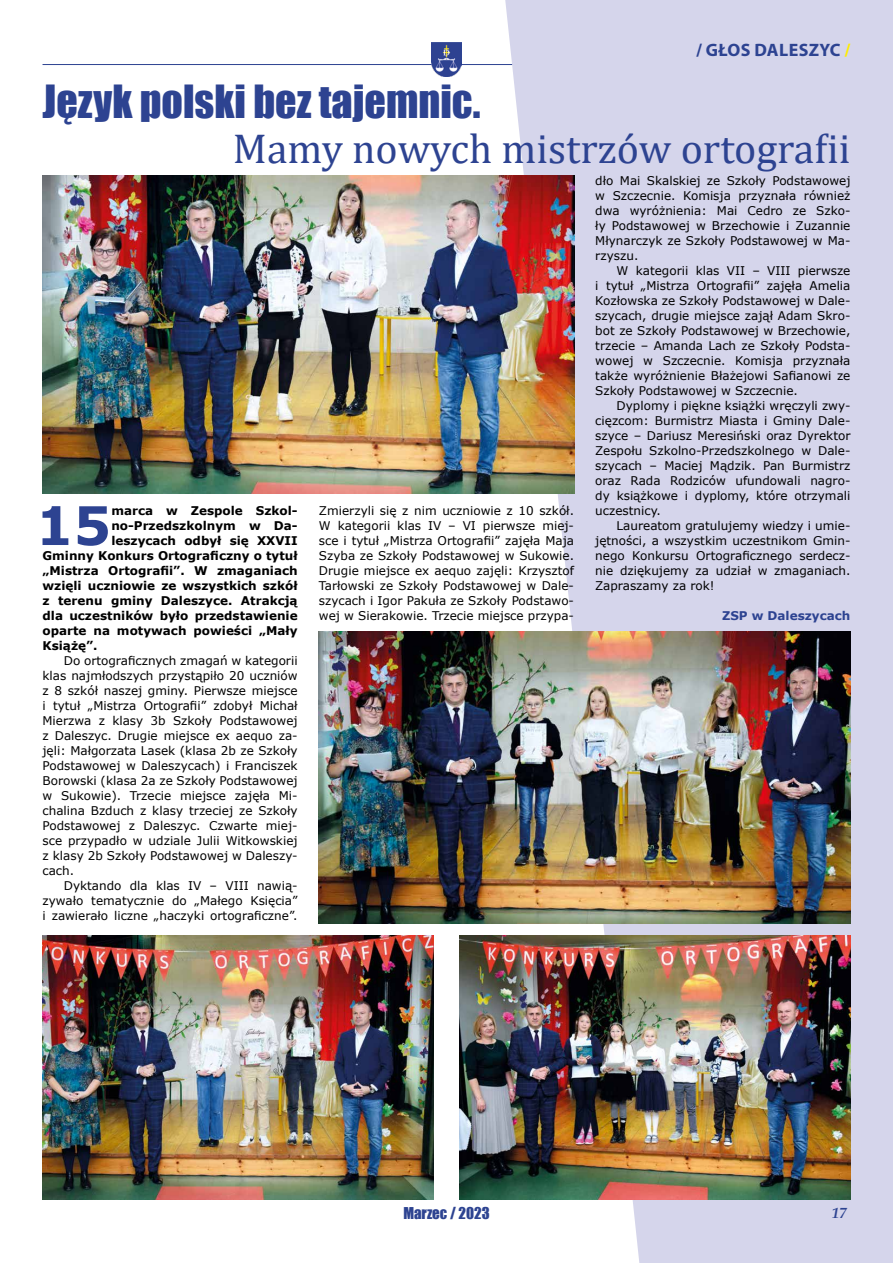
<style>
.page{position:relative;width:893px;height:1263px;background:#fff}
.page>*{position:absolute;margin:0;border:0;box-sizing:border-box;transform-origin:0 0}
.t1{font:700 53.25px "Verdana";color:#2d4391}
.t2{font:42px "Cambria";color:#2d4391}
.t3{font:42px "Impact";color:#2d4391}
.t4{font:700 18px "Myriad Pro";letter-spacing:.02em;color:#2d4391}
.t5{font:15px "Impact";color:#2d4391}
.t6{font:italic 700 15px "Palatino Linotype";color:#2d4391}
.t7{font:12px/15px "Verdana";color:#000;text-align:justify}
.t8{font:700 12px "Verdana";color:#000}
.t9{font:700 12px "Verdana";color:#2d4391}
.s1{color:#ffed00}
</style>
<div class="page">
<hr style="left:43px;top:64px;width:807px;height:1px;background:#2d4391">
<img style="left:432px;top:43px;width:29px;height:34px">
<svg style="left:505px;top:0;width:388px;height:1263px;background:#d7d7eb"></svg>
<img style="left:459px;top:935px;width:391px;height:264px">
<img style="left:319px;top:631px;width:531px;height:292px">
<img style="left:43px;top:176px;width:531px;height:317px">
<img style="left:43px;top:935px;width:391px;height:264px">
<h3 class="t4" style="left:696px;top:38px;width:156px">/ GŁOS DALESZYC <span class="s1">/</span></h3>
<h2 class="t3" style="left:43px;top:69px;width:439px">Język polski bez tajemnic.</h2>
<h2 class="t2" style="left:233px;top:124px;width:619px">Mamy nowych mistrzów ortografii</h2>
<h1 class="t1" style="left:36px;top:488px;width:77px">15</h1>
<p class="t8" style="left:111px;top:502px;width:188px">marca w Zespole Szkol-</p>
<p class="t8" style="left:111px;top:517px;width:188px">no-Przedszkolnym w Da-</p>
<p class="t8" style="left:111px;top:532px;width:188px">leszycach odbył się XXVII</p>
<p class="t8" style="left:43px;top:547px;width:257px">Gminny Konkurs Ortograficzny o tytuł</p>
<p class="t8" style="left:43px;top:562px;width:257px">„Mistrza Ortografii”. W zmaganiach</p>
<p class="t8" style="left:43px;top:577px;width:257px">wzięli uczniowie ze wszystkich szkół</p>
<p class="t8" style="left:43px;top:592px;width:257px">z terenu gminy Daleszyce. Atrakcją</p>
<p class="t8" style="left:43px;top:607px;width:257px">dla uczestników było przedstawienie</p>
<p class="t8" style="left:43px;top:622px;width:257px">oparte na motywach powieści „Mały</p>
<p class="t8" style="left:43px;top:637px;width:56px">Książę”.</p>
<p class="t7" style="left:43px;top:653px;width:257px;text-indent:21px">Do ortograficznych zmagań w kategorii klas najmłodszych przystąpiło 20 uczniów z 8 szkół naszej gminy. Pierwsze miejsce i tytuł „Mistrza Ortografii” zdobył Michał Mierzwa z klasy 3b Szkoły Podstawowej z Daleszyc. Drugie miejsce ex aequo za&shy;jęli: Małgorzata Lasek (klasa 2b ze Szkoły Podstawowej w Daleszycach) i Franciszek Borowski (klasa 2a ze Szkoły Podstawowej w Sukowie). Trzecie miejsce zajęła Mi&shy;chalina Bzduch z klasy trzeciej ze Szkoły Podstawowej z Daleszyc. Czwarte miej&shy;sce przypadło w udziale Julii Witkowskiej z klasy 2b Szkoły Podstawowej w Daleszy&shy;cach.</p>
<p class="t7" style="left:43px;top:878px;width:257px;text-indent:21px">Dyktando dla klas IV – VIII nawią&shy;zywało tematycznie do „Małego Księcia” i zawierało liczne „haczyki ortograficzne”.</p>
<p class="t7" style="left:319px;top:503px;width:257px">Zmierzyli się z nim uczniowie z 10 szkół.<br>W kategorii klas IV – VI pierwsze miej&shy;sce i tytuł „Mistrza Ortografii” zajęła Maja Szyba ze Szkoły Podstawowej w Sukowie.<br>Drugie miejsce ex aequo zajęli: Krzysztof Tarłowski ze Szkoły Podstawowej w Dale&shy;szycach i Igor Pakuła ze Szkoły Podstawo&shy;wej w Sierakowie. Trzecie miejsce przypa-</p>
<p class="t7" style="left:595px;top:173px;width:257px">dło Mai Skalskiej ze Szkoły Podstawowej w Szczecnie. Komisja przyznała również dwa wyróżnienia: Mai Cedro ze Szko&shy;ły Podstawowej w Brzechowie i Zuzannie Młynarczyk ze Szkoły Podstawowej w Ma&shy;rzyszu.</p>
<p class="t7" style="left:595px;top:263px;width:257px;text-indent:21px">W kategorii klas VII – VIII pierwsze i tytuł „Mistrza Ortografii” zajęła Amelia Kozłowska ze Szkoły Podstawowej w Dale&shy;szycach, drugie miejsce zajął Adam Skro&shy;bot ze Szkoły Podstawowej w Brzechowie, trzecie – Amanda Lach ze Szkoły Podsta&shy;wowej w Szczecnie. Komisja przyznała także wyróżnienie Błażejowi Safianowi ze Szkoły Podstawowej w Szczecnie.</p>
<p class="t7" style="left:595px;top:398px;width:257px;text-indent:21px">Dyplomy i piękne książki wręczyli zwy&shy;cięzcom: Burmistrz Miasta i Gminy Dale&shy;szyce – Dariusz Meresiński oraz Dyrektor Zespołu Szkolno-Przedszkolnego w Dale&shy;szycach – Maciej Mądzik. Pan Burmistrz oraz Rada Rodziców ufundowali nagro&shy;dy książkowe i dyplomy, które otrzymali uczestnicy.</p>
<p class="t7" style="left:595px;top:518px;width:257px;text-indent:21px">Laureatom gratulujemy wiedzy i umie&shy;jętności, a wszystkim uczestnikom Gmin&shy;nego Konkursu Ortograficznego serdecz&shy;nie dziękujemy za udział w zmaganiach.<br>Zapraszamy za rok!</p>
<p class="t9" style="left:722px;top:607px;width:130px">ZSP w Daleszycach</p>
<p class="t5" style="left:403px;top:1202px;width:88px">Marzec / 2023</p>
<p class="t6" style="left:832px;top:1202px;width:16px">17</p>
</div>
